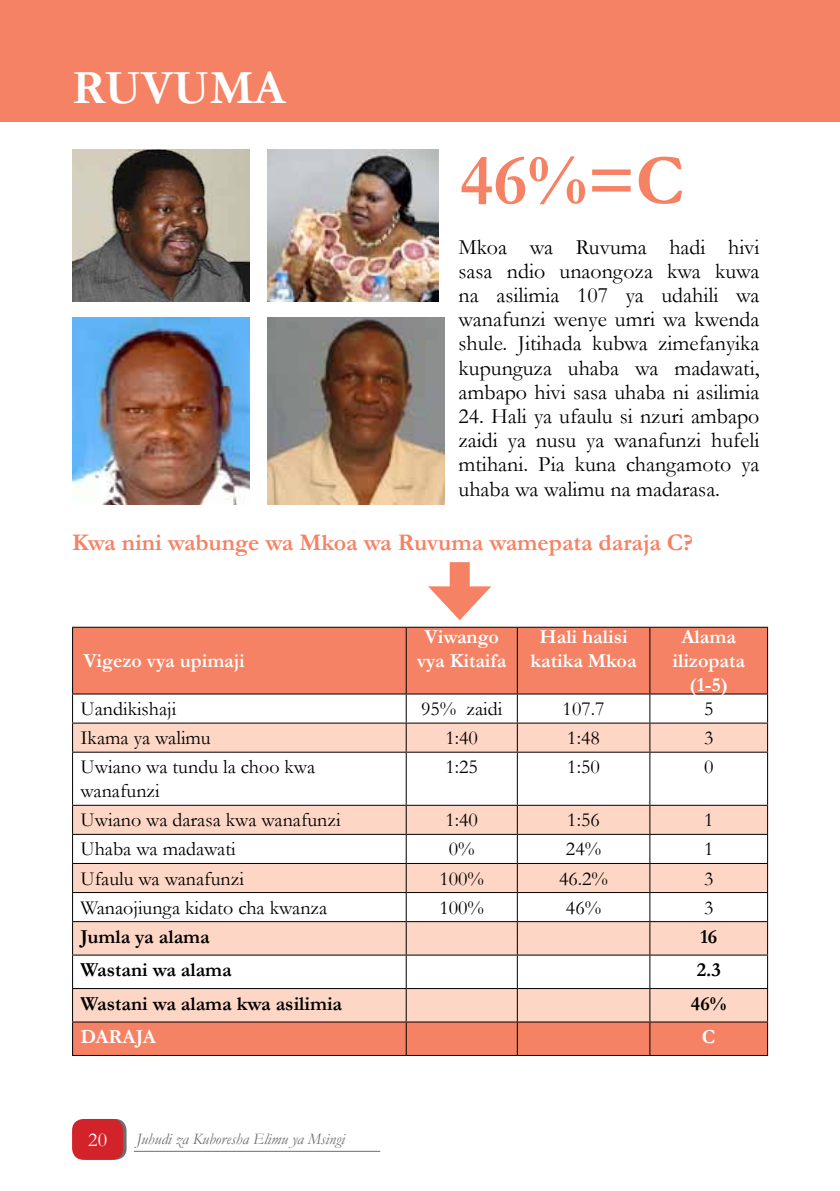
<style>
.page{position:relative;width:840px;height:1191px;background:#fff}
.page>*{position:absolute;margin:0;border:0;box-sizing:border-box;transform-origin:0 0}
.t1{font:700 72px "Garamond";color:#f58264}
.t2{font:700 48px "Garamond";color:#fff}
.t3{font:700 24px "Garamond";color:#f58264}
.t4{font:22px/24.2px "Garamond";color:#000;text-align:justify}
.t5{font:20px/24px "Garamond";color:#000}
.t6{font:700 20px/24px "Garamond";color:#fff;text-align:center}
.t7{font:700 20px "Garamond";color:#000}
.t8{font:20px "Garamond";color:#fff}
.t9{font:italic 16px "Garamond";color:#6d6e71}
</style>
<div class="page">
<svg style="left:75px;top:1119px;width:51px;height:40px"></svg>
<div style="left:72px;top:1119px;width:51px;height:40px;background:#d2232a;border-radius:11px"></div>
<hr style="left:134px;top:1151px;width:246px;height:1px;background:#6d6e71">
<div style="left:73px;top:628px;width:693px;height:65px;background:#f58264"></div>
<svg style="left:73px;top:723px;width:693px;height:298px;fill:#fdd6c5"></svg>
<div style="left:73px;top:1022px;width:693px;height:33px;background:#f58264"></div>
<svg style="left:405px;top:694px;width:1px;height:57px"></svg>
<svg style="left:516px;top:694px;width:1px;height:57px"></svg>
<svg style="left:649px;top:694px;width:1px;height:57px"></svg>
<hr style="left:405px;top:752px;width:1px;height:52px;background:#000">
<hr style="left:516px;top:752px;width:1px;height:52px;background:#000">
<hr style="left:649px;top:752px;width:1px;height:52px;background:#000">
<svg style="left:405px;top:805px;width:1px;height:116px"></svg>
<svg style="left:516px;top:805px;width:1px;height:116px"></svg>
<svg style="left:649px;top:805px;width:1px;height:116px"></svg>
<hr style="left:405px;top:922px;width:1px;height:32px;background:#000">
<hr style="left:516px;top:922px;width:1px;height:32px;background:#000">
<hr style="left:649px;top:922px;width:1px;height:32px;background:#000">
<hr style="left:405px;top:955px;width:1px;height:33px;background:#000">
<hr style="left:516px;top:955px;width:1px;height:33px;background:#000">
<hr style="left:649px;top:955px;width:1px;height:33px;background:#000">
<hr style="left:405px;top:989px;width:1px;height:32px;background:#000">
<hr style="left:516px;top:989px;width:1px;height:32px;background:#000">
<hr style="left:649px;top:989px;width:1px;height:32px;background:#000">
<hr style="left:405px;top:1022px;width:1px;height:33px;background:#000">
<hr style="left:516px;top:1022px;width:1px;height:33px;background:#000">
<hr style="left:649px;top:1022px;width:1px;height:33px;background:#000">
<hr style="left:72px;top:722px;width:334px;height:1px;background:#000">
<svg style="left:72px;top:694px;width:1px;height:57px"></svg>
<hr style="left:406px;top:722px;width:111px;height:1px;background:#000">
<hr style="left:517px;top:722px;width:132px;height:1px;background:#000">
<hr style="left:649px;top:722px;width:118px;height:1px;background:#000">
<svg style="left:766px;top:694px;width:1px;height:57px"></svg>
<hr style="left:72px;top:751px;width:334px;height:1px;background:#000">
<hr style="left:72px;top:752px;width:1px;height:52px;background:#000">
<hr style="left:406px;top:751px;width:111px;height:1px;background:#000">
<hr style="left:517px;top:751px;width:132px;height:1px;background:#000">
<hr style="left:649px;top:751px;width:118px;height:1px;background:#000">
<hr style="left:766px;top:752px;width:1px;height:52px;background:#000">
<hr style="left:72px;top:804px;width:334px;height:1px;background:#000">
<hr style="left:406px;top:804px;width:111px;height:1px;background:#000">
<hr style="left:517px;top:804px;width:132px;height:1px;background:#000">
<hr style="left:649px;top:804px;width:118px;height:1px;background:#000">
<hr style="left:72px;top:834px;width:334px;height:1px;background:#000">
<hr style="left:406px;top:834px;width:111px;height:1px;background:#000">
<hr style="left:517px;top:834px;width:132px;height:1px;background:#000">
<hr style="left:649px;top:834px;width:118px;height:1px;background:#000">
<hr style="left:72px;top:863px;width:334px;height:1px;background:#000">
<hr style="left:406px;top:863px;width:111px;height:1px;background:#000">
<hr style="left:517px;top:863px;width:132px;height:1px;background:#000">
<hr style="left:649px;top:863px;width:118px;height:1px;background:#000">
<hr style="left:72px;top:892px;width:334px;height:1px;background:#000">
<svg style="left:72px;top:805px;width:1px;height:116px"></svg>
<hr style="left:406px;top:892px;width:111px;height:1px;background:#000">
<hr style="left:517px;top:892px;width:132px;height:1px;background:#000">
<hr style="left:649px;top:892px;width:118px;height:1px;background:#000">
<svg style="left:766px;top:805px;width:1px;height:89px"></svg>
<hr style="left:72px;top:921px;width:334px;height:1px;background:#000">
<hr style="left:72px;top:922px;width:1px;height:32px;background:#000">
<hr style="left:406px;top:921px;width:111px;height:1px;background:#000">
<hr style="left:517px;top:921px;width:132px;height:1px;background:#000">
<hr style="left:649px;top:921px;width:118px;height:1px;background:#000">
<hr style="left:766px;top:922px;width:1px;height:32px;background:#000">
<hr style="left:72px;top:954px;width:334px;height:1px;background:#000">
<hr style="left:72px;top:955px;width:1px;height:33px;background:#000">
<hr style="left:406px;top:954px;width:111px;height:1px;background:#000">
<hr style="left:517px;top:954px;width:132px;height:1px;background:#000">
<hr style="left:649px;top:954px;width:118px;height:1px;background:#000">
<hr style="left:766px;top:955px;width:1px;height:33px;background:#000">
<hr style="left:72px;top:988px;width:334px;height:1px;background:#000">
<hr style="left:72px;top:989px;width:1px;height:32px;background:#000">
<hr style="left:406px;top:988px;width:111px;height:1px;background:#000">
<hr style="left:517px;top:988px;width:132px;height:1px;background:#000">
<hr style="left:649px;top:988px;width:118px;height:1px;background:#000">
<hr style="left:766px;top:989px;width:1px;height:32px;background:#000">
<hr style="left:72px;top:1021px;width:334px;height:1px;background:#000">
<hr style="left:72px;top:1022px;width:1px;height:33px;background:#000">
<hr style="left:406px;top:1021px;width:111px;height:1px;background:#000">
<hr style="left:517px;top:1021px;width:132px;height:1px;background:#000">
<hr style="left:649px;top:1021px;width:118px;height:1px;background:#000">
<hr style="left:766px;top:1022px;width:1px;height:33px;background:#000">
<hr style="left:72px;top:1055px;width:334px;height:1px;background:#000">
<hr style="left:406px;top:1055px;width:111px;height:1px;background:#000">
<hr style="left:517px;top:1055px;width:132px;height:1px;background:#000">
<hr style="left:649px;top:1055px;width:118px;height:1px;background:#000">
<hr style="left:72px;top:627px;width:334px;height:1px;background:#000">
<hr style="left:72px;top:628px;width:1px;height:65px;background:#000">
<hr style="left:406px;top:627px;width:111px;height:1px;background:#000">
<hr style="left:405px;top:628px;width:1px;height:65px;background:#000">
<hr style="left:517px;top:627px;width:132px;height:1px;background:#000">
<hr style="left:516px;top:628px;width:1px;height:65px;background:#000">
<hr style="left:649px;top:627px;width:118px;height:1px;background:#000">
<hr style="left:649px;top:628px;width:1px;height:65px;background:#000">
<hr style="left:766px;top:628px;width:1px;height:65px;background:#000">
<hr style="left:72px;top:693px;width:334px;height:1px;background:#000">
<hr style="left:406px;top:693px;width:111px;height:1px;background:#000">
<hr style="left:517px;top:693px;width:132px;height:1px;background:#000">
<hr style="left:649px;top:693px;width:118px;height:1px;background:#000">
<img style="left:267px;top:149px;width:171px;height:153px">
<img style="left:72px;top:149px;width:177px;height:153px">
<div style="left:449px;top:562px;width:20px;height:37px;background:#f58264"></div>
<svg style="left:428px;top:586px;width:63px;height:34px"></svg>
<div style="left:0;top:0;width:839px;height:121px;background:#f58264"></div>
<img style="left:267px;top:317px;width:177px;height:188px">
<img style="left:72px;top:317px;width:177px;height:188px">
<h2 class="t2" style="left:72px;top:56px;width:215px">RUVUMA</h2>
<h1 class="t1" style="left:459px;top:132px;width:226px">46%=C</h1>
<p class="t4" style="left:458px;top:234px;width:302px">Mkoa wa Ruvuma hadi hivi sasa ndio unaongoza kwa kuwa na asilimia 107 ya udahili wa wanafunzi wenye umri wa kwenda shule. Jitihada kubwa zimefanyika kupunguza uhaba wa madawati, ambapo hivi sasa uhaba ni asilimia</p>
<p class="t4" style="left:458px;top:403px;width:302px">24. Hali ya ufaulu si nzuri ambapo zaidi ya nusu ya wanafunzi hufeli mtihani. Pia kuna changamoto ya uhaba wa walimu na madarasa.</p>
<p class="t3" style="left:72px;top:526px;width:622px">Kwa nini wabunge wa Mkoa wa Ruvuma wamepata daraja C?</p>
<p class="t6" style="left:83px;top:649px;width:163px">Vigezo vya upimaji</p>
<p class="t6" style="left:417px;top:625px;width:91px">Viwango vya Kitaifa</p>
<p class="t6" style="left:530px;top:625px;width:107px">Hali halisi katika Mkoa</p>
<p class="t6" style="left:672px;top:625px;width:74px">Alama ilizopata (1-5)</p>
<p class="t5" style="left:80px;top:696px;width:97px">Uandikishaji</p>
<p class="t5" style="left:421px;top:696px;width:83px">95% zaidi</p>
<p class="t5" style="left:562px;top:696px;width:43px">107.7</p>
<p class="t5" style="left:703px;top:696px;width:11px">5</p>
<p class="t5" style="left:80px;top:725px;width:131px">Ikama ya walimu</p>
<p class="t5" style="left:445px;top:725px;width:34px">1:40</p>
<p class="t5" style="left:567px;top:725px;width:34px">1:48</p>
<p class="t5" style="left:703px;top:725px;width:11px">3</p>
<p class="t5" style="left:80px;top:754px;width:236px">Uwiano wa tundu la choo kwa wanafunzi</p>
<p class="t5" style="left:445px;top:754px;width:34px">1:25</p>
<p class="t5" style="left:567px;top:754px;width:34px">1:50</p>
<p class="t5" style="left:703px;top:754px;width:11px">0</p>
<p class="t5" style="left:80px;top:807px;width:261px">Uwiano wa darasa kwa wanafunzi</p>
<p class="t5" style="left:445px;top:807px;width:34px">1:40</p>
<p class="t5" style="left:567px;top:807px;width:34px">1:56</p>
<p class="t5" style="left:703px;top:807px;width:11px">1</p>
<p class="t5" style="left:80px;top:836px;width:157px">Uhaba wa madawati</p>
<p class="t5" style="left:448px;top:836px;width:27px">0%</p>
<p class="t5" style="left:565px;top:836px;width:37px">24%</p>
<p class="t5" style="left:703px;top:836px;width:11px">1</p>
<p class="t5" style="left:80px;top:865px;width:165px">Ufaulu wa wanafunzi</p>
<p class="t5" style="left:439px;top:865px;width:46px">100%</p>
<p class="t5" style="left:558px;top:865px;width:50px">46.2%</p>
<p class="t5" style="left:703px;top:865px;width:11px">3</p>
<p class="t5" style="left:80px;top:895px;width:248px">Wanaojiunga kidato cha kwanza</p>
<p class="t5" style="left:439px;top:895px;width:46px">100%</p>
<p class="t5" style="left:565px;top:895px;width:37px">46%</p>
<p class="t5" style="left:703px;top:895px;width:11px">3</p>
<p class="t7" style="left:80px;top:922px;width:131px">Jumla ya alama</p>
<p class="t7" style="left:699px;top:922px;width:19px">16</p>
<p class="t7" style="left:80px;top:956px;width:153px">Wastani wa alama</p>
<p class="t7" style="left:696px;top:956px;width:25px">2.3</p>
<p class="t7" style="left:80px;top:989px;width:263px">Wastani wa alama kwa asilimia</p>
<p class="t7" style="left:690px;top:989px;width:37px">46%</p>
<p class="t6" style="left:80px;top:1024px;width:77px">DARAJA</p>
<p class="t6" style="left:701px;top:1024px;width:15px">C</p>
<p class="t8" style="left:88px;top:1126px;width:20px">20</p>
<p class="t9" style="left:136px;top:1128px;width:210px">Juhudi za Kuboresha Elimu ya Msingi</p>
</div>
